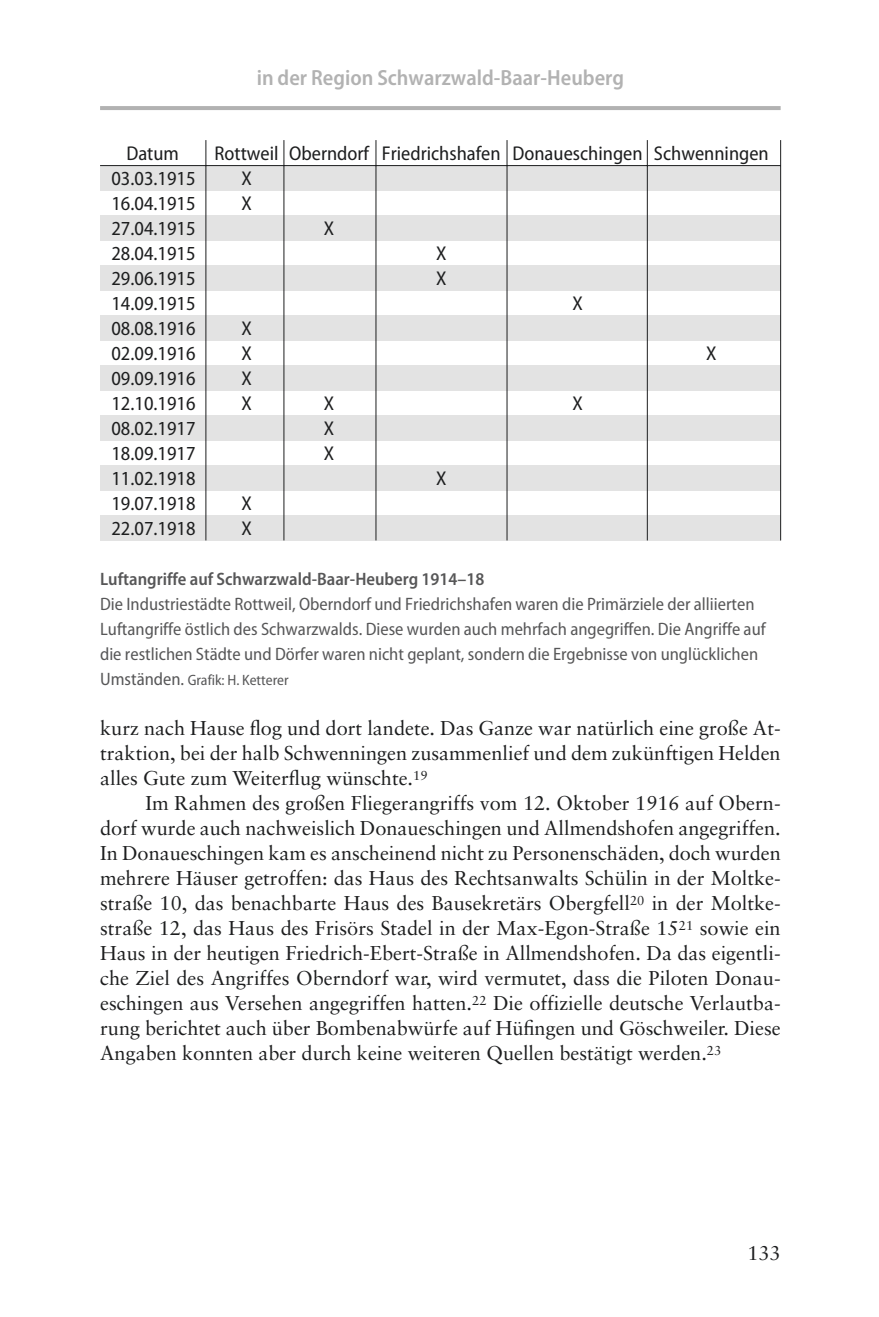
<style>
.page{position:relative;width:879px;height:1317px;background:#fff}
.page>*{position:absolute;margin:0;border:0;box-sizing:border-box;transform-origin:0 0}
.t1{font:600 semi-condensed 22px "Myriad Pro";color:#b2b2b2}
.t2{font:20px/25px "Sabon";color:#1d1e1f;text-align:justify}
.t3{font:semi-condensed 20px "Myriad Pro";color:#1d1e1f}
.t4{font:semi-condensed 18px/25px "Myriad Pro";color:#575758}
.t5{font:600 semi-condensed 18px "Myriad Pro";color:#575758}
.t6{font:semi-condensed 15px "Myriad Pro";color:#575758}
.s1{font-size:18px}
</style>
<div class="page">
<svg style="left:100px;top:106px;width:682px;height:435px"></svg>
<p class="t1" style="left:257px;top:69px;width:369px">in der Region Schwarzwald-Baar-Heuberg</p>
<p class="t3" style="left:126px;top:146px;width:54px">Datum</p>
<p class="t3" style="left:214px;top:146px;width:556px">Rottweil Oberndorf Friedrichshafen Donaueschingen Schwenningen</p>
<p class="t3" style="left:111px;top:171px;width:86px">03.03.1915</p>
<p class="t3" style="left:241px;top:171px;width:12px">X</p>
<p class="t3" style="left:111px;top:196px;width:86px">16.04.1915</p>
<p class="t3" style="left:241px;top:196px;width:12px">X</p>
<p class="t3" style="left:111px;top:221px;width:86px">27.04.1915</p>
<p class="t3" style="left:324px;top:221px;width:12px">X</p>
<p class="t3" style="left:111px;top:246px;width:86px">28.04.1915</p>
<p class="t3" style="left:436px;top:246px;width:12px">X</p>
<p class="t3" style="left:111px;top:271px;width:86px">29.06.1915</p>
<p class="t3" style="left:436px;top:271px;width:12px">X</p>
<p class="t3" style="left:111px;top:296px;width:86px">14.09.1915</p>
<p class="t3" style="left:572px;top:296px;width:12px">X</p>
<p class="t3" style="left:111px;top:321px;width:86px">08.08.1916</p>
<p class="t3" style="left:241px;top:321px;width:12px">X</p>
<p class="t3" style="left:111px;top:346px;width:86px">02.09.1916</p>
<p class="t3" style="left:241px;top:346px;width:12px">X</p>
<p class="t3" style="left:706px;top:346px;width:12px">X</p>
<p class="t3" style="left:111px;top:371px;width:86px">09.09.1916</p>
<p class="t3" style="left:241px;top:371px;width:12px">X</p>
<p class="t3" style="left:111px;top:396px;width:86px">12.10.1916</p>
<p class="t3" style="left:241px;top:396px;width:12px">X</p>
<p class="t3" style="left:324px;top:396px;width:12px">X</p>
<p class="t3" style="left:572px;top:396px;width:12px">X</p>
<p class="t3" style="left:111px;top:421px;width:86px">08.02.1917</p>
<p class="t3" style="left:324px;top:421px;width:12px">X</p>
<p class="t3" style="left:111px;top:446px;width:86px">18.09.1917</p>
<p class="t3" style="left:324px;top:446px;width:12px">X</p>
<p class="t3" style="left:111px;top:471px;width:86px">11.02.1918</p>
<p class="t3" style="left:436px;top:471px;width:12px">X</p>
<p class="t3" style="left:111px;top:496px;width:86px">19.07.1918</p>
<p class="t3" style="left:241px;top:496px;width:12px">X</p>
<p class="t3" style="left:111px;top:521px;width:86px">22.07.1918</p>
<p class="t3" style="left:241px;top:521px;width:12px">X</p>
<p class="t5" style="left:100px;top:572px;width:386px">Luftangriffe auf Schwarzwald-Baar-Heuberg 1914–18</p>
<p class="t4" style="left:100px;top:593px;width:667px">Die Industriestädte Rottweil, Oberndorf und Friedrichshafen waren die Primärziele der alliierten<br>Luftangriffe östlich des Schwarzwalds. Diese wurden auch mehrfach angegriffen. Die Angriffe auf die restlichen Städte und Dörfer waren nicht geplant, sondern die Ergebnisse von unglücklichen</p>
<p class="t6" style="left:100px;top:674px;width:190px"><span class="s1">Umständen.</span> Grafik: H. Ketterer</p>
<p class="t2" style="left:100px;top:717px;width:682px">kurz nach Hause flog und dort landete. Das Ganze war natürlich eine große At&shy;traktion, bei der halb Schwenningen zusammenlief und dem zukünftigen Helden alles Gute zum Weiterflug wünschte.<sup>19</sup></p>
<p class="t2" style="left:100px;top:792px;width:682px;text-indent:45px">Im Rahmen des großen Fliegerangriffs vom 12. Oktober 1916 auf Obern&shy;dorf wurde auch nachweislich Donaueschingen und Allmendshofen angegriffen.<br>In Donaueschingen kam es anscheinend nicht zu Personenschäden, doch wurden mehrere Häuser getroffen: das Haus des Rechtsanwalts Schülin in der Moltke&shy;straße 10, das benachbarte Haus des Bausekretärs Obergfell<sup>20</sup> in der Moltke&shy;straße 12, das Haus des Frisörs Stadel in der Max-Egon-Straße 15<sup>21</sup> sowie ein Haus in der heutigen Friedrich-Ebert-Straße in Allmendshofen. Da das eigentli&shy;che Ziel des Angriffes Oberndorf war, wird vermutet, dass die Piloten Donau&shy;eschingen aus Versehen angegriffen hatten.<sup>22</sup> Die offizielle deutsche Verlautba&shy;rung berichtet auch über Bombenabwürfe auf Hüfingen und Göschweiler. Diese Angaben konnten aber durch keine weiteren Quellen bestätigt werden.<sup>23</sup></p>
<p class="t2" style="left:747px;top:1242px;width:35px">133</p>
</div>
